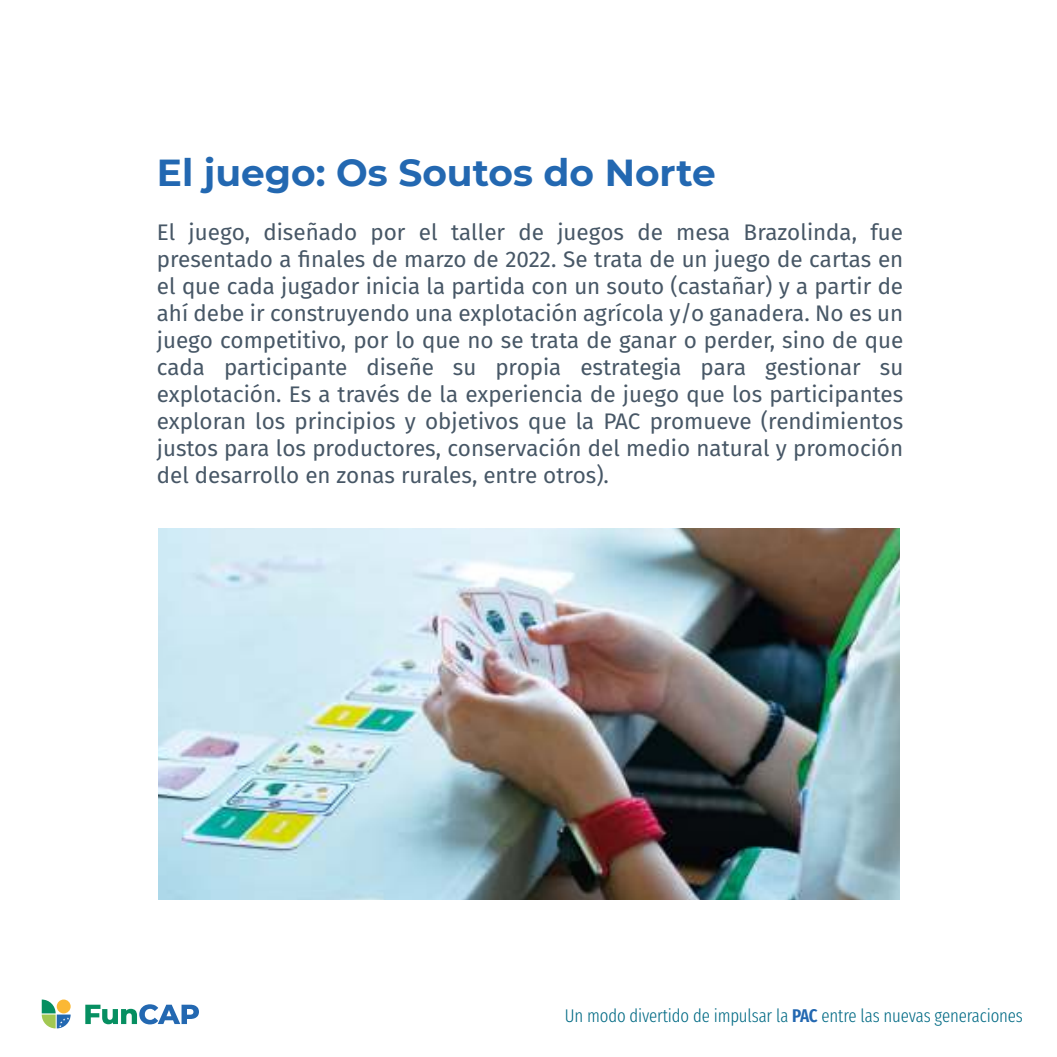
<style>
.page{position:relative;width:1057px;height:1057px;background:#fff}
.page>*{position:absolute;margin:0;border:0;box-sizing:border-box;transform-origin:0 0}
.t1{font:700 37.5px "Montserrat";color:#2368b1}
.t2{font:22.5px/27px "Fira Sans";color:#475766;text-align:justify}
.t3{font:300 18.25px "Fira Sans Compressed";letter-spacing:-.01em;color:#006a84}
.s1{font-weight:600;color:#2368b1}
</style>
<div class="page">
<svg style="left:42px;top:999px;width:29px;height:29px"></svg>
<svg style="left:85px;top:1004px;width:114px;height:20px"></svg>
<img style="left:158px;top:528px;width:741px;height:371px">
<h1 class="t1" style="left:157px;top:156px;width:560px">El juego: Os Soutos do Norte</h1>
<p class="t2" style="left:157px;top:219px;width:747px">El juego, diseñado por el taller de juegos de mesa Brazolinda, fue presentado a finales de marzo de 2022. Se trata de un juego de cartas en el que cada jugador inicia la partida con un souto (castañar) y a partir de ahí debe ir construyendo una explotación agrícola y/o ganadera. No es un juego competitivo, por lo que no se trata de ganar o perder, sino de que cada participante diseñe su propia estrategia para gestionar su explotación. Es a través de la experiencia de juego que los participantes exploran los principios y objetivos que la PAC promueve (rendimientos justos para los productores, conservación del medio natural y promoción del desarrollo en zonas rurales, entre otros).</p>
<p class="t3" style="left:564px;top:1002px;width:459px">Un modo divertido de impulsar la <span class="s1">PAC</span> entre las nuevas generaciones</p>
</div>
